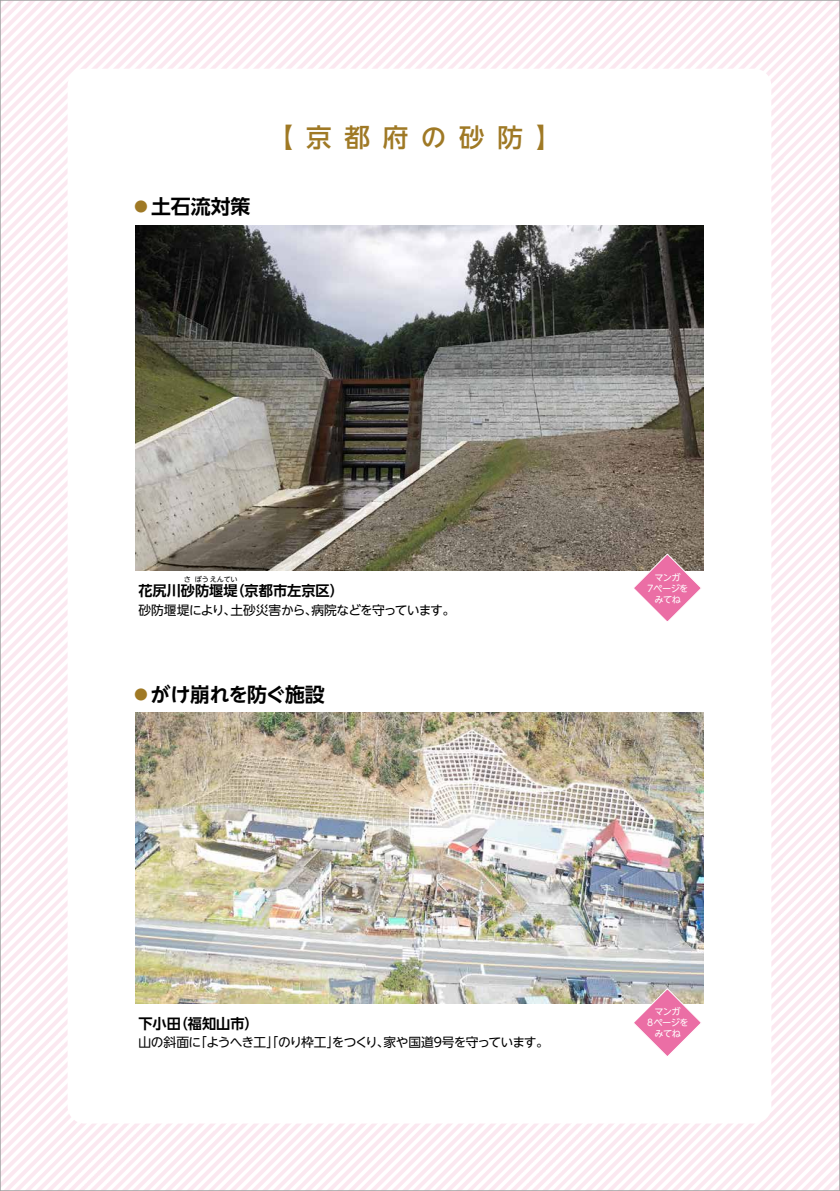
<style>
.page{position:relative;width:840px;height:1191px;background:#fff}
.page>*{position:absolute;margin:0;border:0;box-sizing:border-box;transform-origin:0 0}
.t1{font:500 25.6px "UD Shin Go NT Pro";letter-spacing:.5em;color:#9f7925}
.t2{font:700 19.8px "UD Shin Go NT Pro De";letter-spacing:-.015em;color:#000}
.t3{font:700 14.2px "UD Shin Go NT Pro De";color:#000}
.t4{font:12.8px "UD Shin Go NT Pro";letter-spacing:-.06em;color:#000}
.t5{font:12.8px "UD Shin Go NT Pro";color:#000}
.t6{font:9.2px/11px "UD Shin Go NT Pro";letter-spacing:-.06em;color:#fff}
.t7{font:7px "UD Shin Go NT Pro";letter-spacing:-.035em;color:#000}
.s1{color:#9f7925}
</style>
<div class="page">
<img style="left:2px;top:2px;width:835px;height:1187px">
<div style="left:68px;top:69px;width:703px;height:1054px;background:#fff;border-radius:17px"></div>
<img style="left:136px;top:712px;width:566px;height:291px">
<img style="left:136px;top:225px;width:566px;height:345px">
<svg style="left:631px;top:552px;width:71px;height:69px"></svg>
<svg style="left:631px;top:987px;width:71px;height:69px"></svg>
<h2 class="t2" style="left:131px;top:190px;width:121px"><span class="s1">●</span>土石流対策</h2>
<h1 class="t1" style="left:267px;top:117px;width:27px">【</h1>
<h1 class="t1" style="left:306px;top:117px;width:218px">京都府の砂防</h1>
<h1 class="t1" style="left:535px;top:117px;width:27px">【</h1>
<p class="t7" style="left:195px;top:574px;width:44px">ぼうえんてい</p>
<p class="t7" style="left:183px;top:574px;width:9px">さ</p>
<p class="t3" style="left:230px;top:579px;width:115px">（京都市左京区(</p>
<p class="t3" style="left:138px;top:579px;width:101px">花尻川砂防堰堤</p>
<p class="t4" style="left:311px;top:599px;width:145px">病院などを守っています。</p>
<p class="t5" style="left:138px;top:599px;width:180px">砂防堰堤により土砂災害から、</p>
<p class="t4" style="left:223px;top:599px;width:14px">、</p>
<h2 class="t2" style="left:131px;top:678px;width:195px"><span class="s1">●</span>がけ崩れを防ぐ施設</h2>
<p class="t6" style="left:652px;top:571px;width:37px">マンガページを</p>
<p class="t6" style="left:654px;top:582px;width:28px;text-indent:-9px">７<br>みてね</p>
<p class="t3" style="left:174px;top:1011px;width:87px">（福知山市(</p>
<p class="t3" style="left:138px;top:1011px;width:44px">下小田</p>
<p class="t4" style="left:194px;top:1032px;width:241px">「ようへき工」「のり枠工をつくり家や国道</p>
<p class="t4" style="left:138px;top:1032px;width:64px">山の斜面に</p>
<p class="t4" style="left:441px;top:1032px;width:108px">号を守っています。</p>
<p class="t4" style="left:326px;top:1032px;width:14px">」</p>
<p class="t4" style="left:431px;top:1032px;width:14px">９</p>
<p class="t4" style="left:376px;top:1032px;width:14px">、</p>
<p class="t6" style="left:647px;top:1006px;width:43px;text-align:center">マンガ<br>8ページをみてね</p>
</div>
